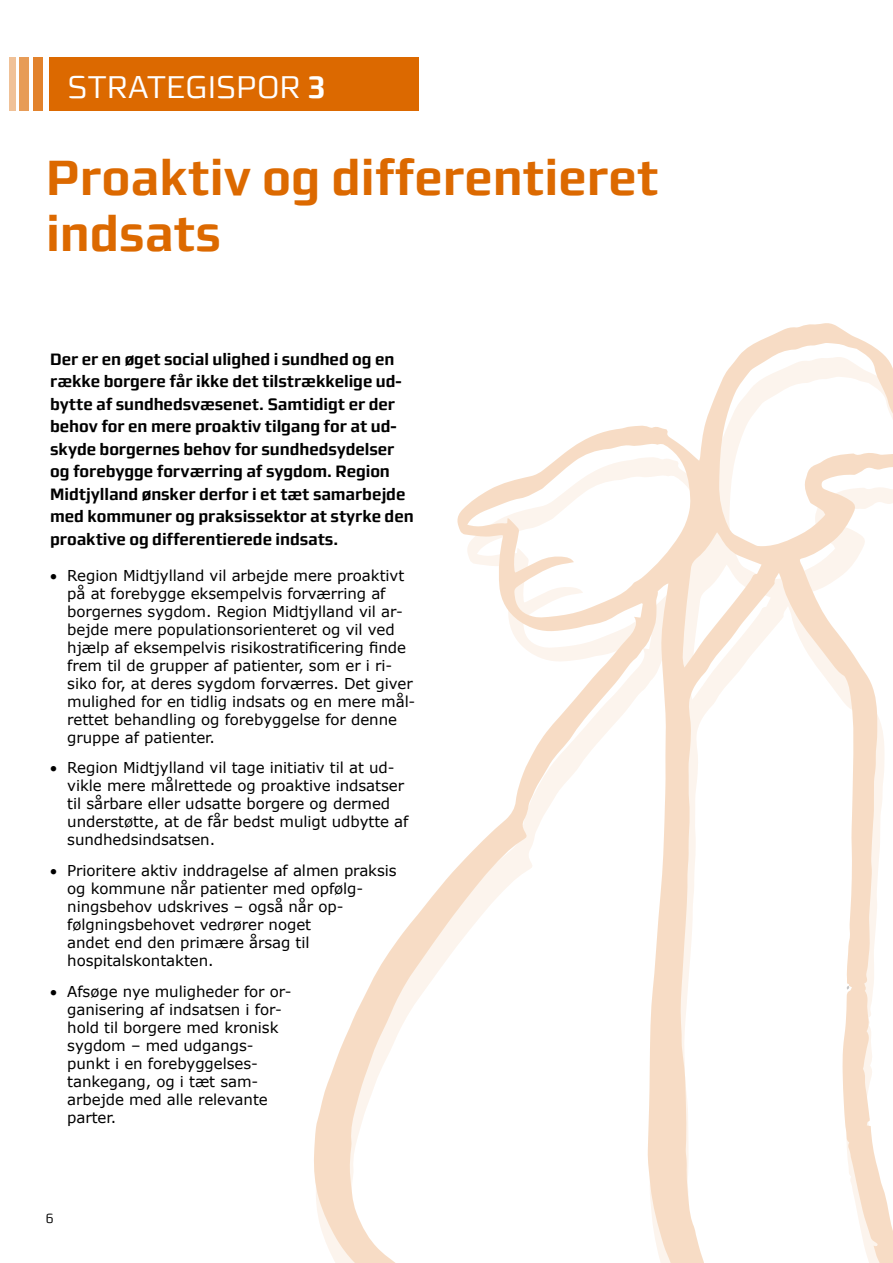
<style>
.page{position:relative;width:893px;height:1263px;background:#fff}
.page>*{position:absolute;margin:0;border:0;box-sizing:border-box;transform-origin:0 0}
.t1{font:700 49.5px/55.5px "midtsans";color:#dc6900}
.t2{font:31.5px "midtsans";color:#fff}
.INTRO{font:700 16.5px/22.5px "midtsans";letter-spacing:-.005em;color:#000}
.t3{font:15px/18px "Verdana";letter-spacing:-.005em;color:#000}
.pagina_venstre{font:13.5px "midtsans";color:#000}
.s1{font-weight:700}
</style>
<div class="page">
<svg style="left:314px;top:357px;width:579px;height:906px"></svg>
<div style="left:49px;top:57px;width:370px;height:54px;background:#dc6900"></div>
<div style="left:34px;top:57px;width:9px;height:54px;background:#e2822c"></div>
<div style="left:20px;top:57px;width:9px;height:54px;background:#e79c57"></div>
<div style="left:9px;top:57px;width:6px;height:54px;background:#f0c197"></div>
<p class="t2" style="left:67px;top:68px;width:260px">STRATEGISPOR <span class="s1">3</span></p>
<p class="t1" style="left:46px;top:150px;width:614px">Proaktiv og differentieret indsats</p>
<p class="INTRO" style="left:50px;top:348px;width:365px">Der er en øget social ulighed i sundhed og en række borgere får ikke det tilstrækkelige ud&shy;bytte af sundhedsvæsenet. Samtidigt er der behov for en mere proaktiv tilgang for at ud&shy;skyde borgernes behov for sundhedsydelser og forebygge forværring af sygdom. Region Midtjylland ønsker derfor i et tæt samarbejde med kommuner og praksissektor at styrke den proaktive og differentierede indsats.</p>
<p class="t3" style="left:67px;top:566px;width:350px;text-indent:-17px">• Region Midtjylland vil arbejde mere proaktivt på at forebygge eksempelvis forværring af borgernes sygdom. Region Midtjylland vil ar&shy;bejde mere populationsorienteret og vil ved hjælp af eksempelvis risikostratificering finde frem til de grupper af patienter, som er i ri&shy;siko for, at deres sygdom forværres. Det giver mulighed for en tidlig indsats og en mere mål&shy;rettet behandling og forebyggelse for denne gruppe af patienter.</p>
<p class="t3" style="left:67px;top:759px;width:343px;text-indent:-17px">• Region Midtjylland vil tage initiativ til at ud&shy;vikle mere målrettede og proaktive indsatser til sårbare eller udsatte borgere og dermed understøtte, at de får bedst muligt udbytte af sundhedsindsatsen.</p>
<p class="t3" style="left:67px;top:861px;width:331px;text-indent:-17px">• Prioritere aktiv inddragelse af almen praksis og kommune når patienter med opfølg&shy;ningsbehov udskrives – også når op&shy;følgningsbehovet vedrører noget<br>andet end den primære årsag til hospitalskontakten.</p>
<p class="t3" style="left:67px;top:982px;width:226px;text-indent:-17px">• Afsøge nye muligheder for or&shy;ganisering af indsatsen i for&shy;hold til borgere med kronisk sygdom – med udgangs&shy;punkt i en forebyggelses&shy;tankegang, og i tæt sam&shy;arbejde med alle relevante parter.</p>
<p class="pagina_venstre" style="left:46px;top:1211px;width:9px">6</p>
</div>
